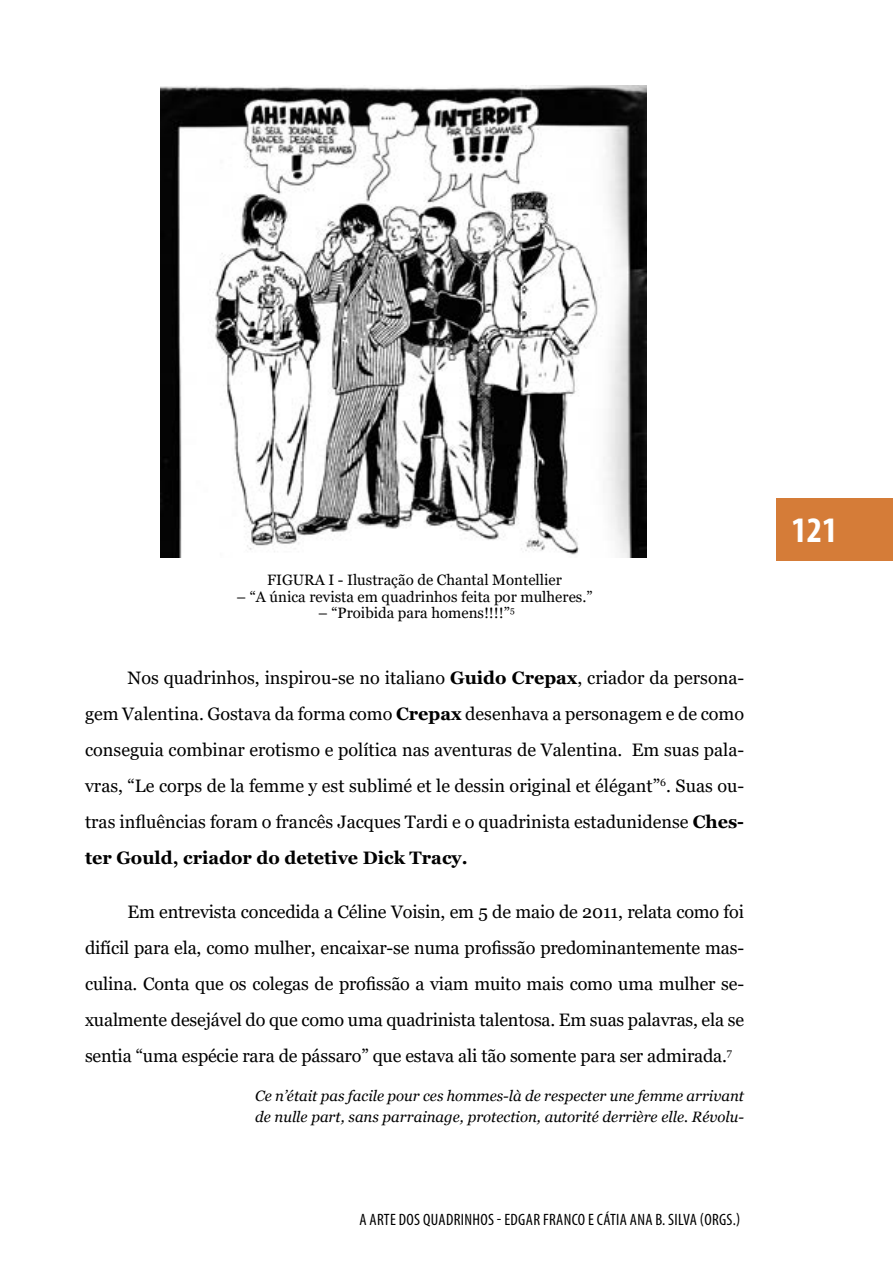
<style>
.page{position:relative;width:893px;height:1263px;background:#fff}
.page>*{position:absolute;margin:0;border:0;box-sizing:border-box;transform-origin:0 0}
.t1{font:700 condensed 36px "Myriad Pro";color:#fff}
.t2{font:18px/36px "Georgia";letter-spacing:-.005em;color:#000;text-align:justify}
.t3{font:condensed 16.5px "Myriad Pro";letter-spacing:.02em;color:#000}
.t4{font:italic 15px/21px "Georgia";color:#000}
.t5{font:15px "Georgia";color:#000}
.s1{font-weight:700}
</style>
<div class="page">
<div style="left:776px;top:497px;width:117px;height:63px;background:#d57c38"></div>
<img style="left:160px;top:85px;width:486px;height:473px">
<p class="t5" style="left:267px;top:571px;width:296px">FIGURA I - Ilustração de Chantal Montellier</p>
<p class="t5" style="left:237px;top:588px;width:358px">– “A única revista em quadrinhos feita por mulheres.”</p>
<p class="t5" style="left:318px;top:604px;width:198px">– “Proibida para homens!!!!”<sup>5</sup></p>
<p class="t2" style="left:85px;top:660px;width:661px;text-indent:43px">Nos quadrinhos, inspirou-se no italiano <span class="s1">Guido Crepax</span>, criador da persona&shy;gem Valentina. Gostava da forma como <span class="s1">Crepax</span> desenhava a personagem e de como conseguia combinar erotismo e política nas aventuras de Valentina. Em suas pala&shy;vras, “Le corps de la femme y est sublimé et le dessin original et élégant”<sup>6</sup>. Suas ou&shy;tras influências foram o francês Jacques Tardi e o quadrinista estadunidense <span class="s1">Ches&shy;ter Gould, criador do detetive Dick Tracy.</span></p>
<p class="t2" style="left:85px;top:894px;width:661px;text-indent:43px">Em entrevista concedida a Céline Voisin, em 5 de maio de 2011, relata como foi difícil para ela, como mulher, encaixar-se numa profissão predominantemente mas&shy;culina. Conta que os colegas de profissão a viam muito mais como uma mulher se&shy;xualmente desejável do que como uma quadrinista talentosa. Em suas palavras, ela se sentia “uma espécie rara de pássaro” que estava ali tão somente para ser admirada.<sup>7</sup></p>
<p class="t4" style="left:255px;top:1085px;width:490px">Ce n’était pas facile pour ces hommes-là de respecter une femme arrivant de nulle part, sans parrainage, protection, autorité derrière elle. Révolu-</p>
<p class="t3" style="left:359px;top:1210px;width:382px">A ARTE DOS QUADRINHOS - EDGAR FRANCO E CÁTIA ANA B. SILVA (ORGS.)</p>
<h1 class="t1" style="left:791px;top:508px;width:48px">121</h1>
</div>
